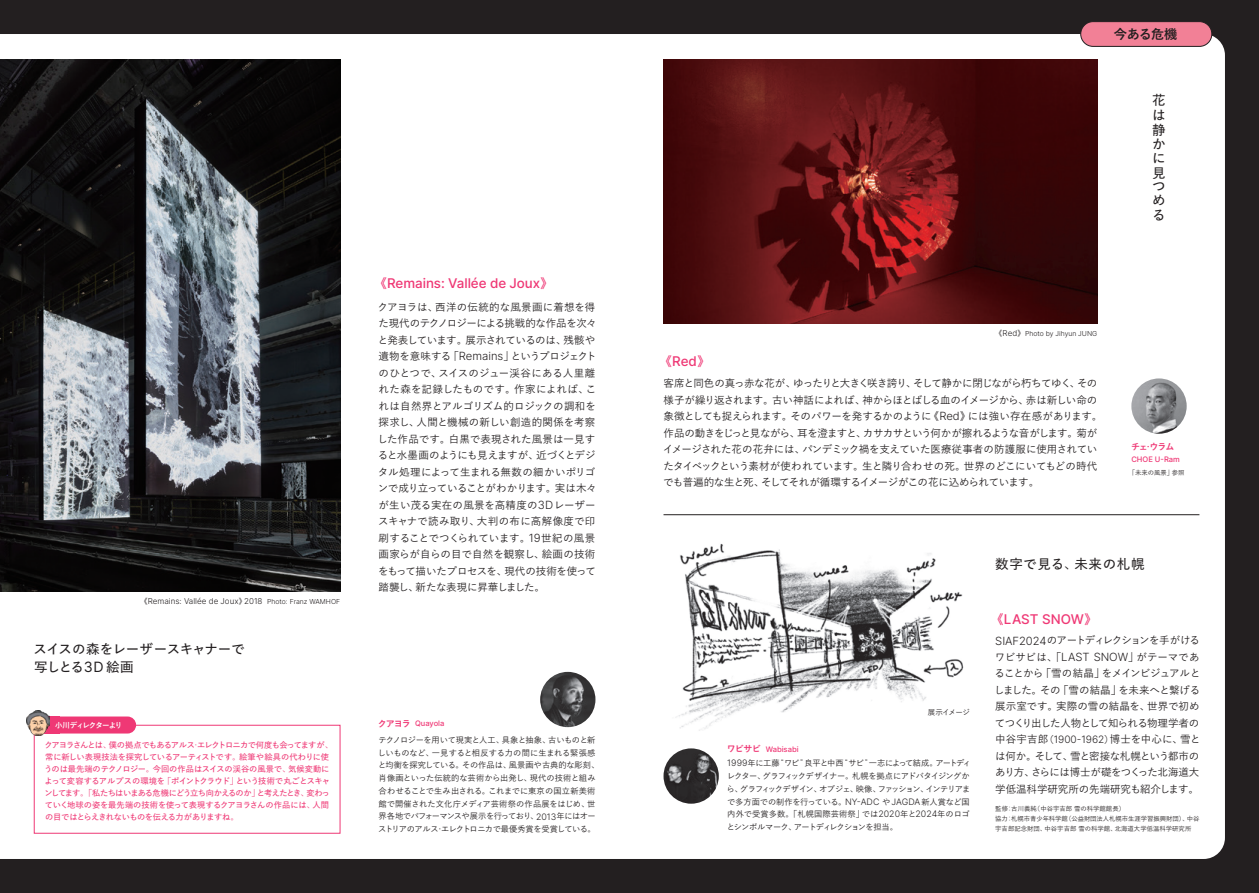
<style>
.page{position:relative;width:1259px;height:893px;background:#fff}
.page>*{position:absolute;margin:0;border:0;box-sizing:border-box;transform-origin:0 0}
.t1{font:13.5px/14.2px "Yu Gothic Std D";letter-spacing:-.015em;color:#231f20;text-align:justify}
.t2{font:13.5px "Yu Gothic Std D";letter-spacing:.05em;color:#231f20}
.t3{font:500 13.35px "Inter";letter-spacing:-.005em;color:#ef3875}
.t4{font:13.2px "Yu Gothic Std B";letter-spacing:-.045em;color:#231f20}
.t5{font:10.5px/16.5px "Yu Gothic Std M";letter-spacing:-.005em;color:#231f20}
.t6{font:10.5px/16.5px "Yu Gothic Std M";letter-spacing:-.05em;color:#231f20}
.t7{font:10.5px/16.5px "Yu Gothic Std M";letter-spacing:-.03em;color:#231f20;text-align:justify}
.t8{font:9px "Yu Gothic Std B";color:#ef3875}
.t9{font:8.25px/12px "Yu Gothic Std D";letter-spacing:-.05em;color:#ef3875}
.t10{font:8.25px/12.8px "Yu Gothic Std M";letter-spacing:-.045em;color:#231f20}
.t11{font:8.25px/12.8px "Yu Gothic Std M";letter-spacing:-.065em;color:#231f20}
.t12{font:300 8.1px "Inter";color:#231f20}
.t13{font:500 7.5px "Inter";color:#ef3875}
.t14{font:7.5px "Yu Gothic Std B";letter-spacing:-.11em;color:#fff}
.t15{font:7.5px "Yu Gothic Std M";letter-spacing:-.08em;color:#231f20}
.t16{font:300 6.9px "Inter";color:#231f20}
.t17{font:6.3px/9.8px "Yu Gothic Std M";color:#231f20}
.s1{font-family:"Gothic MB101 Pr 5";font-size:7.5px}
.s2{font-size:6.9px}
.s3{font-family:"Inter";font-size:14.1px}
.s4{font-family:"Gothic MB101 Pr 5";font-weight:400;font-size:12.75px}
.s5{font-family:"Gothic MB101 Pr 5";font-weight:300}
.s6{font-family:"Inter";font-weight:300;font-size:11.25px}
.s7{font-family:"Yu Gothic Std B";font-weight:400;font-size:9px}
.s8{font-family:"Inter";font-weight:300;font-size:8.85px}
.s9{font-size:8.1px}
.s10{font-family:"Gothic MB101 Pr 5"}
.s11{font-family:"Gothic MB101 Pr 5";font-weight:300;font-size:9.45px}
.s12{font-family:"Inter";font-weight:300;font-size:10.2px}
</style>
<div class="page">
<div style="left:0;top:0;width:629px;height:893px;background:#231f20"></div>
<div style="left:629px;top:0;width:630px;height:893px;background:#231f20"></div>
<div style="left:0;top:34px;width:1225px;height:825px;background:#fff"></div>
<div style="left:34px;top:725px;width:306px;height:108px;border:1px solid #ef3875"></div>
<div style="left:43px;top:716px;width:93px;height:17px;background:#ef3875;border-radius:9px"></div>
<img style="left:27px;top:710px;width:23px;height:26px">
<img style="left:540px;top:672px;width:55px;height:55px;border-radius:28px">
<img style="left:663px;top:748px;width:56px;height:56px;border-radius:28px">
<img style="left:663px;top:60px;width:434px;height:263px">
<img style="left:663px;top:540px;width:306px;height:193px">
<hr style="left:663px;top:514px;width:536px;height:1px;background:#231f20">
<div style="left:1080px;top:22px;width:131px;height:24px;background:#f28096;border-radius:12px"></div>
<div style="left:1080px;top:21px;width:132px;height:26px;border:1px solid #231f20;border-radius:12px"></div>
<img style="left:0;top:60px;width:340px;height:531px">
<img style="left:1131px;top:378px;width:55px;height:56px;border-radius:28px">
<p class="t12" style="left:140px;top:595px;width:202px"><span class="s1">《</span>Remains: Vallée de Joux<span class="s1">》</span>2018 <span class="s2">Photo: Franz WAMHOF</span></p>
<p class="t1" style="left:33px;top:639px;width:213px;line-height:18px">スイスの森をレーザースキャナーで写しとる<span class="s3">3D</span> 絵画</p>
<p class="t3" style="left:374px;top:273px;width:181px"><span class="s4">《</span>Remains: Vallée de Joux<span class="s4">》</span></p>
<p class="t5" style="left:377px;top:298px;width:221px">クアヨラは<span class="s5">、</span>西洋の伝統的な風景画に着想を得た現代のテクノロジーによる挑戦的な作品を次々と発表しています<span class="s5">。</span>展示されているのは<span class="s5">、</span>残骸や遺物を意味する<span class="s5">「</span><span class="s6">Remains</span><span class="s5">」</span>というプロジェクトのひとつで<span class="s5">、</span>スイスのジュー渓谷にある人里離れた森を記録したものです<span class="s5">。</span>作家によれば<span class="s5">、</span>これは自然界とアルゴリズム的ロジックの調和を探求し<span class="s5">、</span>人間と機械の新しい創造的関係を考察した作品です<span class="s5">。</span>白黒で表現された風景は一見すると水墨画のようにも見えますが<span class="s5">、</span>近づくとデジタル処理によって生まれる無数の細かいポリゴンで成り立っていることがわかります<span class="s5">。</span>実は木々が生い茂る実在の風景を高精度の<span class="s6">3D</span>レーザースキャナで読み取り<span class="s5">、</span>大判の布に高解像度で印刷することでつくられています<span class="s5">。</span><span class="s6">19</span>世紀の風景画家らが自らの目で自然を観察し<span class="s5">、</span>絵画の技術をもって描いたプロセスを<span class="s5">、</span>現代の技術を使って踏襲し<span class="s5">、</span>新たな表現に昇華しました<span class="s5">。</span></p>
<p class="t14" style="left:55px;top:719px;width:69px">小川ディレクターより</p>
<p class="t13" style="left:378px;top:718px;width:68px"><span class="s7">クアヨラ</span> Quayola</p>
<p class="t10" style="left:378px;top:733px;width:223px">テクノロジーを用いて現実と人工<span class="s5">、</span>具象と抽象<span class="s5">、</span>古いものと新しいものなど<span class="s5">、</span>一見すると相反する力の間に生まれる緊張感と均衡を探究している<span class="s5">。</span>その作品は<span class="s5">、</span>風景画や古典的な彫刻<span class="s5">、</span>肖像画といった伝統的な芸術から出発し<span class="s5">、</span>現代の技術と組み合わせることで生み出される<span class="s5">。</span>これまでに東京の国立新美術館で開催された文化庁メディア芸術祭の作品展をはじめ<span class="s5">、</span>世界各地でパフォーマンスや展示を行っており<span class="s5">、</span><span class="s8">2013</span>年にはオーストリアのアルス<span class="s5">・</span>エレクトロニカで最優秀賞を受賞している<span class="s5">。</span></p>
<p class="t9" style="left:44px;top:738px;width:290px">クアヨラさんとは<span class="s5">、</span>僕の拠点でもあるアルス<span class="s5">・</span>エレクトロニカで何度も会ってますが<span class="s5">、</span>常に新しい表現技法を探究しているアーティストです<span class="s5">。</span>絵筆や絵具の代わりに使うのは最先端のテクノロジー<span class="s5">。</span>今回の作品はスイスの渓谷の風景で<span class="s5">、</span>気候変動によって変容するアルプスの環境を<span class="s5">「</span>ポイントクラウド<span class="s5">」</span>という技術で丸ごとスキャンしてます<span class="s5">。「</span>私たちはいまある危機にどう立ち向かえるのか<span class="s5">」</span>と考えたとき<span class="s5">、</span>変わっていく地球の姿を最先端の技術を使って表現するクアヨラさんの作品には<span class="s5">、</span>人間の目ではとらえきれないものを伝える力がありますね<span class="s5">。</span></p>
<p class="t4" style="left:1113px;top:24px;width:65px">今ある危機</p>
<p class="t1" style="left:1152px;top:93px;width:14px">花は静かに見つめる</p>
<p class="t16" style="left:995px;top:328px;width:104px"><span class="s1">《</span><span class="s9">Red</span><span class="s1">》</span>Photo by Jihyun JUNG</p>
<p class="t3" style="left:659px;top:352px;width:53px"><span class="s4">《</span>Red<span class="s4">》</span></p>
<p class="t6" style="left:662px;top:374px;width:441px">客席と同色の真っ赤な花が<span class="s5">、</span>ゆったりと大きく咲き誇り<span class="s5">、</span>そして静かに閉じながら朽ちてゆく<span class="s5">、</span>その様子が繰り返されます<span class="s5">。</span>古い神話によれば<span class="s5">、</span>神からほとばしる血のイメージから<span class="s5">、</span>赤は新しい命の象徴としても捉えられます<span class="s5">。</span>そのパワーを発するかのように<span class="s5">《</span><span class="s6">Red</span><span class="s5">》</span>には強い存在感があります<span class="s5">。</span>作品の動きをじっと見ながら<span class="s5">、</span>耳を澄ますと<span class="s5">、</span>カサカサという何かが擦れるような音がします<span class="s5">。</span>菊がイメージされた花の花弁には<span class="s5">、</span>パンデミック禍を支えていた医療従事者の防護服に使用されていたタイベックという素材が使われています<span class="s5">。</span>生と隣り合わせの死<span class="s5">。</span>世界のどこにいてもどの時代でも普遍的な生と死<span class="s5">、</span>そしてそれが循環するイメージがこの花に込められています<span class="s5">。</span></p>
<p class="t8" style="left:1131px;top:440px;width:45px">チェ<span class="s10">・</span>ウラム</p>
<p class="t13" style="left:1131px;top:454px;width:50px">CHOE U-Ram</p>
<p class="t17" style="left:1128px;top:468px;width:57px"><span class="s5">「</span>未来の風景<span class="s5">」</span>参照</p>
<p class="t15" style="left:928px;top:706px;width:44px">展示イメージ</p>
<p class="t13" style="left:727px;top:743px;width:73px"><span class="s7">ワビサビ</span> Wabisabi</p>
<p class="t11" style="left:726px;top:756px;width:246px"><span class="s8">1999</span>年に工藤<span class="s5">“</span>ワビ<span class="s5">”</span>良平と中西<span class="s5">“</span>サビ<span class="s5">”</span>一志によって結成<span class="s5">。</span>アートディレクター<span class="s5">、</span>グラフィックデザイナー<span class="s5">。</span>札幌を拠点にアドバタイジングから<span class="s5">、</span>グラフィックデザイン<span class="s5">、</span>オブジェ<span class="s5">、</span>映像<span class="s5">、</span>ファッション<span class="s5">、</span>インテリアまで多方面での制作を行っている<span class="s5">。</span><span class="s8">NY-ADC</span> や <span class="s8">JAGDA</span>新人賞など国内外で受賞多数<span class="s5">。「</span>札幌国際芸術祭<span class="s5">」</span>では<span class="s8">2020</span>年と<span class="s8">2024</span>年のロゴとシンボルマーク<span class="s5">、</span>アートディレクションを担当<span class="s5">。</span></p>
<p class="t2" style="left:995px;top:554px;width:151px">数字で見る<span class="s5">、</span>未来の札幌</p>
<p class="t3" style="left:991px;top:609px;width:108px"><span class="s4">《</span>LAST SNOW<span class="s4">》</span></p>
<p class="t7" style="left:994px;top:632px;width:208px"><span class="s6">SIAF2024</span>のアートディレクションを手がけるワビサビは<span class="s5">、「</span><span class="s6">LAST SNOW</span><span class="s5">」</span>がテーマであることから<span class="s5">「</span>雪の結晶<span class="s5">」</span>をメインビジュアルとしました<span class="s5">。</span>その<span class="s5">「</span>雪の結晶<span class="s5">」</span>を未来へと繋げる展示室です<span class="s5">。</span>実際の雪の結晶を<span class="s5">、</span>世界で初めてつくり出した人物として知られる物理学者の中谷宇吉郎<span class="s11">（</span><span class="s12">1900-1962</span><span class="s11">）</span>博士を中心に<span class="s5">、</span>雪とは何か<span class="s5">。</span>そして<span class="s5">、</span>雪と密接な札幌という都市のあり方<span class="s5">、</span>さらには博士が礎をつくった北海道大学低温科学研究所の先端研究も紹介します<span class="s5">。</span></p>
<p class="t17" style="left:995px;top:804px;width:206px">監修<span class="s5">：</span>古川義純<span class="s5">（</span>中谷宇吉郎雪の科学館館長<span class="s5">）<br></span>協力<span class="s5">：</span>札幌市青少年科学館<span class="s5">（</span>公益財団法人札幌市生涯学習振興財団<span class="s5">）、</span>中谷宇吉郎記念財団<span class="s5">、</span>中谷宇吉郎雪の科学館<span class="s5">、</span>北海道大学低温科学研究所</p>
</div>
